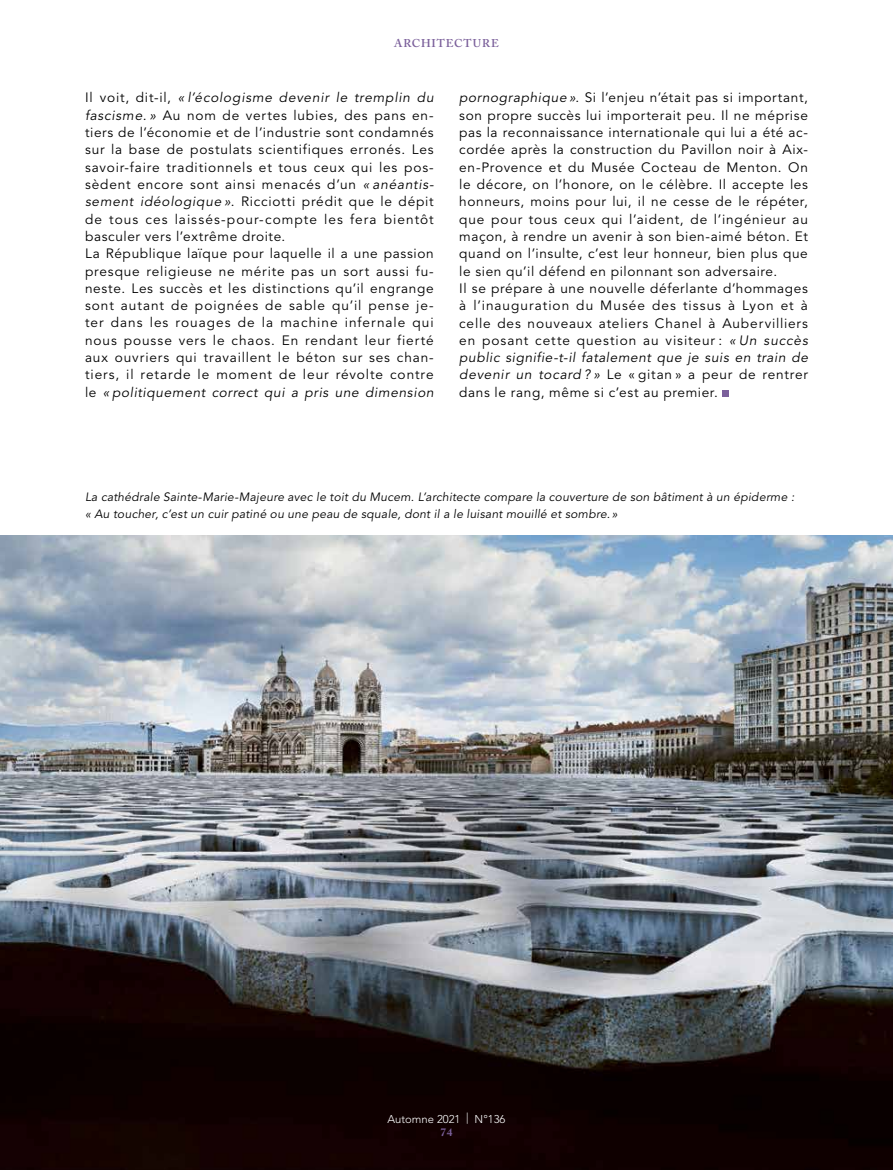
<style>
.page{position:relative;width:893px;height:1170px;background:#fff}
.page>*{position:absolute;margin:0;border:0;box-sizing:border-box;transform-origin:0 0}
.t1{font:13.5px/17.2px "Avenir LT Std";letter-spacing:.055em;color:#000}
.t2{font:italic 12px/17.2px "Avenir LT Std";letter-spacing:.02em;color:#000}
.t3{font:300 11.25px "Avenir LT Std";color:#fff}
.t4{font:600 11.25px "Adobe Caslon Pro";letter-spacing:.08em;color:#7b609b}
.t5{font:700 11.25px "Adobe Caslon Pro";color:#7b609b}
.s1{font-style:italic}
</style>
<div class="page">
<img style="left:0;top:535px;width:893px;height:634px">
<svg style="left:723px;top:390px;width:6px;height:6px"></svg>
<p class="t4" style="left:394px;top:36px;width:106px">ARCHITECTURE</p>
<p class="t1" style="left:85px;top:89px;width:350px">Il voit, dit-il, <span class="s1">« l’écologisme devenir le tremplin du fascisme. »</span> Au nom de vertes lubies, des pans en&shy;tiers de l’économie et de l’industrie sont condamnés sur la base de postulats scientifiques erronés. Les savoir-faire traditionnels et tous ceux qui les pos&shy;sèdent encore sont ainsi menacés d’un <span class="s1">« anéantis&shy;sement idéologique »</span>. Ricciotti prédit que le dépit de tous ces laissés-pour-compte les fera bientôt basculer vers l’extrême droite.<br>La République laïque pour laquelle il a une passion presque religieuse ne mérite pas un sort aussi fu&shy;neste. Les succès et les distinctions qu’il engrange sont autant de poignées de sable qu’il pense je&shy;ter dans les rouages de la machine infernale qui nous pousse vers le chaos. En rendant leur fierté aux ouvriers qui travaillent le béton sur ses chan&shy;tiers, il retarde le moment de leur révolte contre le <span class="s1">« politiquement correct qui a pris une dimension</span></p>
<p class="t1" style="left:459px;top:89px;width:350px"><span class="s1">pornographique »</span>. Si l’enjeu n’était pas si important, son propre succès lui importerait peu. Il ne méprise pas la reconnaissance internationale qui lui a été ac&shy;cordée après la construction du Pavillon noir à Aix&shy;en-Provence et du Musée Cocteau de Menton. On le décore, on l’honore, on le célèbre. Il accepte les honneurs, moins pour lui, il ne cesse de le répéter, que pour tous ceux qui l’aident, de l’ingénieur au maçon, à rendre un avenir à son bien-aimé béton. Et quand on l’insulte, c’est leur honneur, bien plus que le sien qu’il défend en pilonnant son adversaire.<br>Il se prépare à une nouvelle déferlante d’hommages à l’inauguration du Musée des tissus à Lyon et à celle des nouveaux ateliers Chanel à Aubervilliers en posant cette question au visiteur : <span class="s1">« Un succès public signifie-t-il fatalement que je suis en train de devenir un tocard ? »</span> Le « gitan » a peur de rentrer dans le rang, même si c’est au premier.</p>
<p class="t2" style="left:85px;top:488px;width:711px">La cathédrale Sainte-Marie-Majeure avec le toit du Mucem. L’architecte compare la couverture de son bâtiment à un épiderme : « Au toucher, c’est un cuir patiné ou une peau de squale, dont il a le luisant mouillé et sombre. »</p>
<p class="t3" style="left:388px;top:1111px;width:119px">Automne 2021 | N°136</p>
<p class="t5" style="left:441px;top:1125px;width:13px">74</p>
</div>
